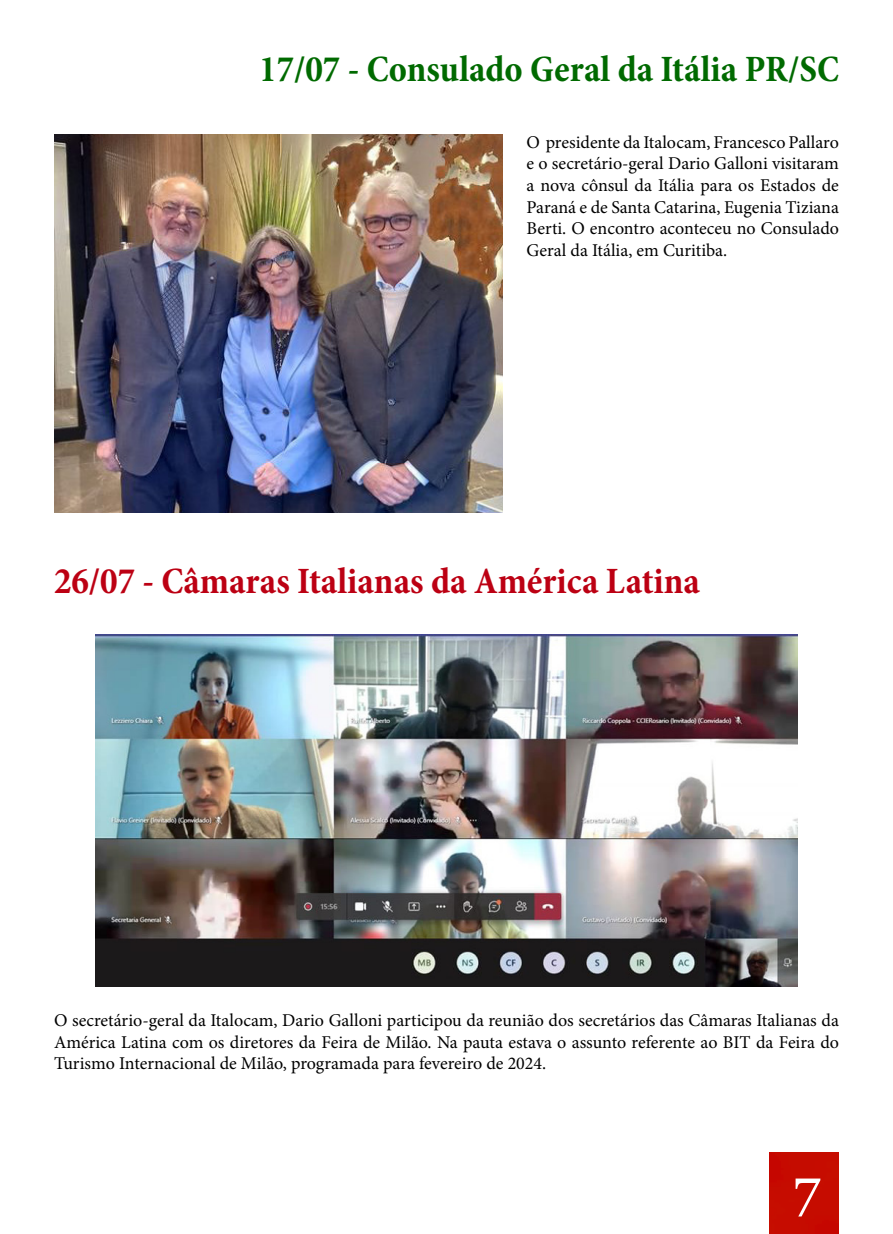
<style>
.page{position:relative;width:893px;height:1234px;background:#fff}
.page>*{position:absolute;margin:0;border:0;box-sizing:border-box;transform-origin:0 0}
.t1{font:54px "Vani";color:#fff}
.t2{font:700 condensed 37.5px "Minion Pro";color:#bc0013}
.t3{font:700 condensed 37.5px "Minion Pro";color:#006a00}
.t4{font:18px/21.6px "Minion Pro";color:#000;text-align:justify}
</style>
<div class="page">
<div style="left:770px;top:1152px;width:69px;height:81px;background:#c60c00"></div>
<img style="left:54px;top:135px;width:448px;height:377px">
<img style="left:96px;top:634px;width:701px;height:352px">
<p class="t3" style="left:259px;top:43px;width:581px">17/07 - Consulado Geral da Itália PR/SC</p>
<p class="t4" style="left:526px;top:131px;width:314px">O presidente da Italocam, Francesco Pallaro e o secretário-geral Dario Galloni visitaram a nova cônsul da Itália para os Estados de Paraná e de Santa Catarina, Eugenia Tiziana Berti. O encontro aconteceu no Consulado Geral da Itália, em Curitiba.</p>
<p class="t2" style="left:54px;top:554px;width:647px">26/07 - Câmaras Italianas da América Latina</p>
<p class="t4" style="left:54px;top:1009px;width:786px">O secretário-geral da Italocam, Dario Galloni participou da reunião dos secretários das Câmaras Italianas da América Latina com os diretores da Feira de Milão. Na pauta estava o assunto referente ao BIT da Feira do Turismo Internacional de Milão, programada para fevereiro de 2024.</p>
<p class="t1" style="left:793px;top:1156px;width:29px">7</p>
</div>
